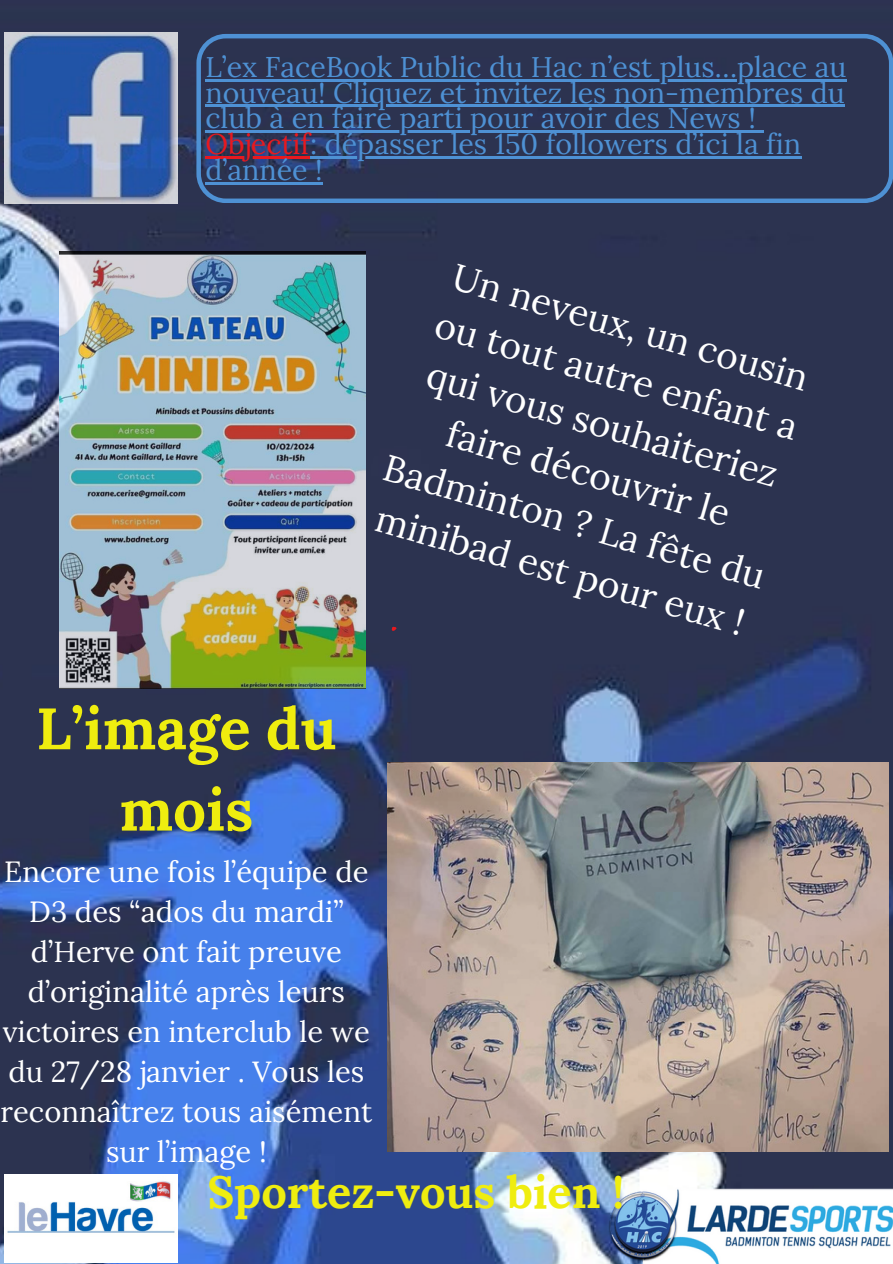
<style>
.page{position:relative;width:893px;height:1264px;background:#fff}
.page>*{position:absolute;margin:0;border:0;box-sizing:border-box;transform-origin:0 0}
.t1{font:700 58.2px/81.3px "Lora";color:#efed0f;text-align:center}
.t2{font:700 45px "Lora";color:#efed0f}
.t3{font:36.9px/50.6px "Lora";color:#fff;text-align:center}
.t4{font:29.1px/40px "Lora";color:#fff;text-align:center}
.t5{font:28.5px/25.8px "Lora";color:#4e91d4}
.s1{color:#e7191f}
</style>
<div class="page">
<img style="left:0;top:0;width:892px;height:1263px">
<img style="left:5px;top:1173px;width:173px;height:89px">
<img style="left:599px;top:1186px;width:293px;height:77px">
<svg style="left:391px;top:626px;width:5px;height:5px"></svg>
<img style="left:387px;top:762px;width:501px;height:389px">
<svg style="left:196px;top:34px;width:696px;height:169px;background:#2e3b5c"></svg>
<hr style="left:205px;top:79px;width:641px;height:2px;background:#4e91d4">
<hr style="left:205px;top:105px;width:639px;height:2px;background:#4e91d4">
<hr style="left:205px;top:131px;width:550px;height:2px;background:#4e91d4">
<svg style="left:755px;top:131px;width:8px;height:2px"></svg>
<hr style="left:205px;top:157px;width:105px;height:2px;background:#e7191f">
<hr style="left:310px;top:157px;width:491px;height:2px;background:#4e91d4">
<hr style="left:205px;top:182px;width:118px;height:3px;background:#4e91d4">
<img style="left:5px;top:32px;width:173px;height:171px">
<img style="left:60px;top:251px;width:306px;height:438px">
<p class="t5" style="left:205px;top:53px;width:642px">L’ex FaceBook Public du Hac n’est plus…place au nouveau! Cliquez et invitez les non-membres du club à en faire parti pour avoir des News !<br><span class="s1">Objectif</span>: dépasser les 150 followers d’ici la fin d’année !</p>
<p class="t3" style="left:447px;top:248px;width:397px;rotate:16deg">Un neveux, un cousin ou tout autre enfant a qui vous souhaiteriez faire découvrir le<br>Badminton ? La fête du minibad est pour eux !</p>
<h2 class="t1" style="left:36px;top:687px;width:302px">L’image du mois</h2>
<p class="t4" style="left:0;top:850px;width:373px">Encore une fois l’équipe de<br>D3 des “ados du mardi” d’Herve ont fait preuve d’originalité après leurs victoires en interclub le we du 27/28 janvier . Vous les reconnaîtrez tous aisément sur l’image !</p>
<p class="t2" style="left:207px;top:1162px;width:418px">Sportez-vous bien !</p>
</div>
